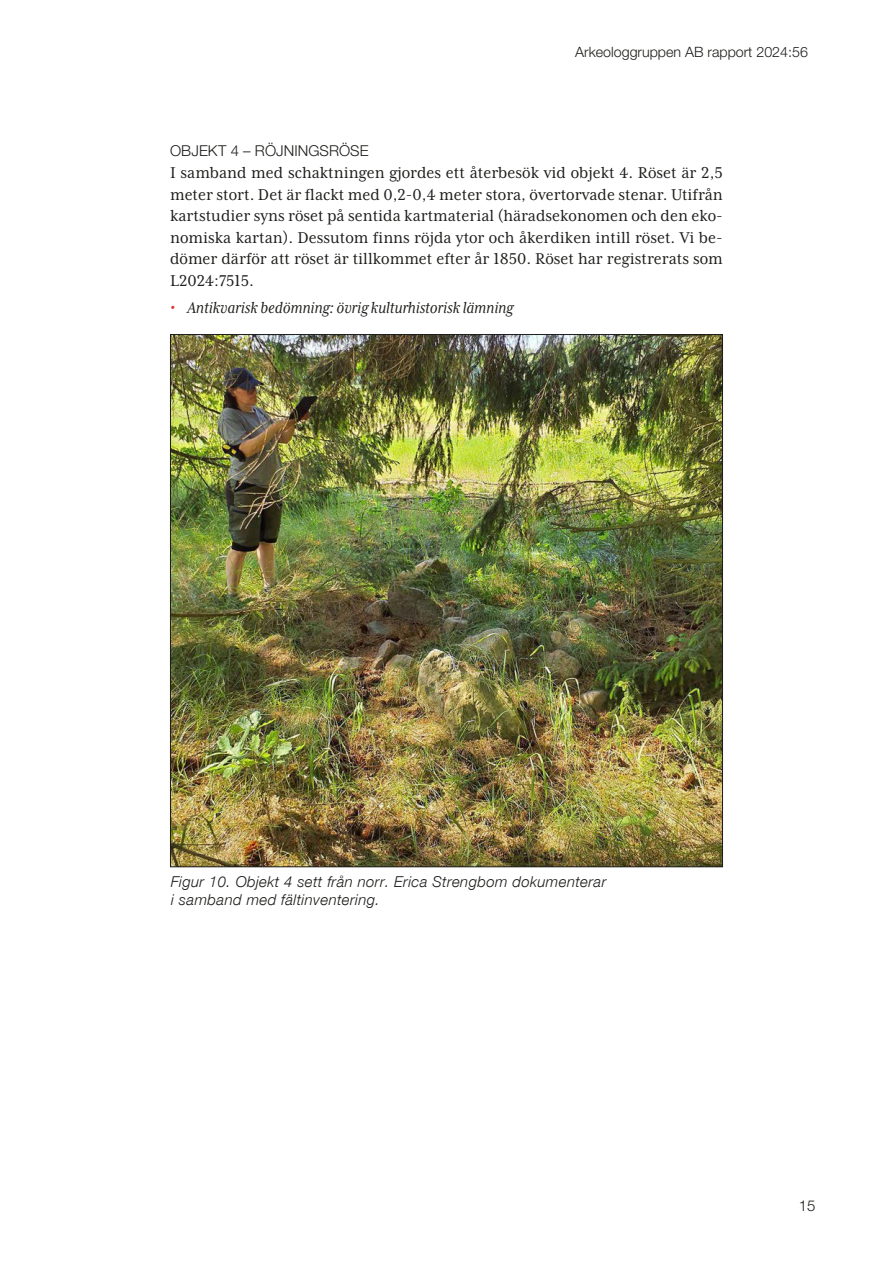
<style>
.page{position:relative;width:893px;height:1263px;background:#fff}
.page>*{position:absolute;margin:0;border:0;box-sizing:border-box;transform-origin:0 0}
.t1{font:18px/21.6px "Mrs Eaves XL Serif Nar OT";color:#1d1d1b;text-align:justify}
.t2{font:italic 18px "Mrs Eaves XL Serif Nar OT";letter-spacing:-.005em;color:#1d1d1b}
.t3{font:italic 300 15px/18px "Helvetica Neue";letter-spacing:.025em;color:#1d1d1b}
.t4{font:300 15px "Helvetica Neue";letter-spacing:.005em;color:#1d1d1b}
.t5{font:300 14.25px "Helvetica Neue";color:#1d1d1b}
.s1{font-size:19.5px;color:#e3292a}
</style>
<div class="page">
<img style="left:172px;top:336px;width:549px;height:529px">
<p class="t5" style="left:575px;top:43px;width:234px">Arkeologgruppen AB rapport 2024:56</p>
<p class="t4" style="left:170px;top:142px;width:200px">OBJEKT 4 – RÖJNINGSRÖSE</p>
<p class="t1" style="left:170px;top:162px;width:554px">I samband med schaktningen gjordes ett återbesök vid objekt 4. Röset är 2,5 meter stort. Det är flackt med 0,2-0,4 meter stora, övertorvade stenar. Utifrån kartstudier syns röset på sentida kartmaterial (häradsekonomen och den eko&shy;nomiska kartan). Dessutom finns röjda ytor och åkerdiken intill röset. Vi be&shy;dömer därför att röset är tillkommet efter år 1850. Röset har registrerats som L2024:7515.</p>
<p class="t2" style="left:170px;top:297px;width:345px"><span class="s1">•</span> Antikvarisk bedömning: övrig kulturhistorisk lämning</p>
<p class="t3" style="left:171px;top:873px;width:437px">Figur 10. Objekt 4 sett från norr. Erica Strengbom dokumenterar i samband med fältinventering.</p>
<p class="t4" style="left:799px;top:1196px;width:18px">15</p>
</div>
